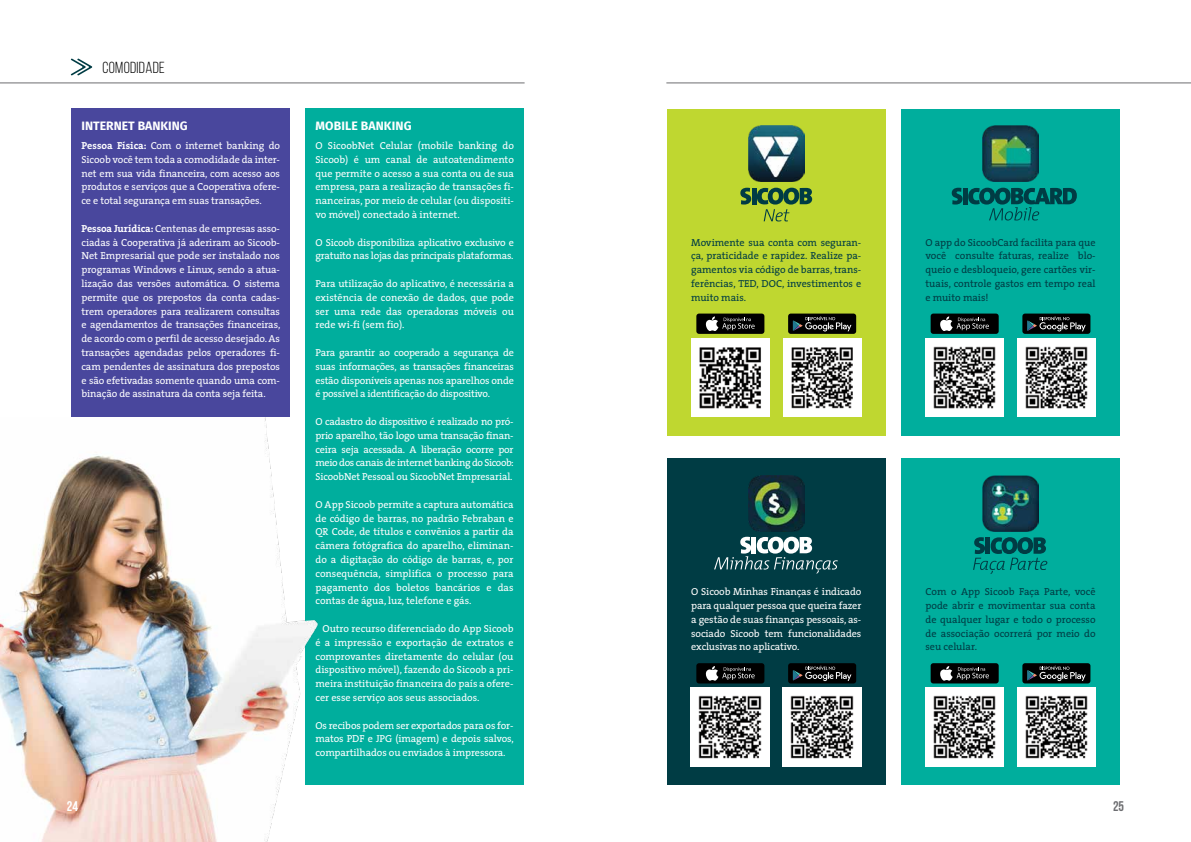
<style>
.page{position:relative;width:1191px;height:842px;background:#fff}
.page>*{position:absolute;margin:0;border:0;box-sizing:border-box;transform-origin:0 0}
.t1{font:16px "Bebas Neue";letter-spacing:.02em;color:#000}
.t2{font:700 14px "Bebas Neue";color:#fff}
.t3{font:700 14px "Bebas Neue";color:#6d6e71}
.t4{font:700 12.2px "Fira Sans";color:#fff}
.t5{font:10.2px/13.8px "The Serif";letter-spacing:-.01em;color:#fff;text-align:justify}
.t6{font:10.2px/13.8px "The Serif";color:#003c44;text-align:justify}
.s1{font-weight:700}
</style>
<div class="page">
<div style="left:71px;top:108px;width:219px;height:309px;background:#49479d"></div>
<div style="left:305px;top:108px;width:219px;height:677px;background:#00ae9d"></div>
<svg style="left:71px;top:59px;width:21px;height:16px"></svg>
<hr style="left:0;top:82px;width:524px;height:1px;background:#6d6e71">
<hr style="left:666px;top:82px;width:525px;height:1px;background:#6d6e71">
<div style="left:667px;top:109px;width:218px;height:327px;background:#bfd730"></div>
<div style="left:901px;top:109px;width:219px;height:327px;background:#00ae9d"></div>
<img style="left:748px;top:125px;width:56px;height:57px">
<img style="left:982px;top:125px;width:56px;height:57px">
<svg style="left:740px;top:188px;width:11px;height:17px"></svg>
<div style="left:751px;top:188px;width:5px;height:16px;background:#003c44"></div>
<svg style="left:757px;top:188px;width:55px;height:33px"></svg>
<div style="left:696px;top:314px;width:68px;height:20px;background:#000;border-radius:3px"></div>
<svg style="left:705px;top:316px;width:49px;height:15px"></svg>
<div style="left:930px;top:314px;width:68px;height:20px;background:#000;border-radius:3px"></div>
<svg style="left:940px;top:316px;width:49px;height:15px"></svg>
<div style="left:788px;top:314px;width:68px;height:20px;background:#000;border-radius:3px"></div>
<svg style="left:793px;top:316px;width:58px;height:15px"></svg>
<div style="left:1022px;top:314px;width:68px;height:20px;background:#000;border-radius:3px"></div>
<svg style="left:1027px;top:316px;width:58px;height:15px"></svg>
<div style="left:691px;top:338px;width:78px;height:79px;background:#fff"></div>
<img style="left:699px;top:347px;width:62px;height:62px">
<div style="left:783px;top:338px;width:78px;height:79px;background:#fff"></div>
<img style="left:791px;top:347px;width:62px;height:62px">
<svg style="left:951px;top:188px;width:11px;height:17px"></svg>
<hr style="left:963px;top:188px;width:4px;height:16px;background:#003c44">
<svg style="left:968px;top:188px;width:108px;height:32px"></svg>
<img style="left:925px;top:338px;width:78px;height:79px">
<img style="left:1017px;top:338px;width:78px;height:79px">
<div style="left:667px;top:459px;width:218px;height:326px;background:#003c44"></div>
<div style="left:901px;top:459px;width:219px;height:326px;background:#00ae9d"></div>
<img style="left:748px;top:475px;width:56px;height:56px">
<img style="left:982px;top:475px;width:56px;height:56px">
<div style="left:696px;top:663px;width:68px;height:20px;background:#000;border-radius:3px"></div>
<svg style="left:705px;top:666px;width:49px;height:15px"></svg>
<div style="left:930px;top:663px;width:68px;height:20px;background:#000;border-radius:3px"></div>
<svg style="left:940px;top:666px;width:49px;height:15px"></svg>
<div style="left:788px;top:663px;width:68px;height:20px;background:#000;border-radius:3px"></div>
<svg style="left:793px;top:666px;width:58px;height:15px"></svg>
<div style="left:1022px;top:663px;width:68px;height:20px;background:#000;border-radius:3px"></div>
<svg style="left:1027px;top:666px;width:58px;height:15px"></svg>
<img style="left:925px;top:688px;width:78px;height:78px">
<img style="left:1017px;top:688px;width:78px;height:78px">
<svg style="left:714px;top:537px;width:123px;height:37px"></svg>
<img style="left:691px;top:688px;width:78px;height:78px">
<img style="left:782px;top:688px;width:79px;height:78px">
<svg style="left:973px;top:537px;width:74px;height:37px"></svg>
<img style="left:0;top:418px;width:318px;height:424px">
<h1 class="t1" style="left:103px;top:59px;width:64px">COMODIDADE</h1>
<p class="t4" style="left:82px;top:115px;width:108px">INTERNET BANKING</p>
<p class="t5" style="left:81px;top:138px;width:200px"><span class="s1">Pessoa Física:</span> Com o internet banking do Sicoob você tem toda a comodidade da inter&shy;net em sua vida financeira, com acesso aos produtos e serviços que a Cooperativa ofere&shy;ce e total segurança em suas transações.</p>
<p class="t5" style="left:81px;top:221px;width:200px"><span class="s1">Pessoa Jurídica:</span> Centenas de empresas asso&shy;ciadas à Cooperativa já aderiram ao Sicoob-Net Empresarial que pode ser instalado nos programas Windows e Linux, sendo a atua&shy;lização das versões automática. O sistema permite que os prepostos da conta cadas&shy;trem operadores para realizarem consultas e agendamentos de transações financeiras, de acordo com o perfil de acesso desejado. As transações agendadas pelos operadores fi&shy;cam pendentes de assinatura dos prepostos e são efetivadas somente quando uma com&shy;binação de assinatura da conta seja feita.</p>
<p class="t4" style="left:315px;top:115px;width:98px">MOBILE BANKING</p>
<p class="t5" style="left:315px;top:138px;width:200px">O SicoobNet Celular (mobile banking do Sicoob) é um canal de autoatendimento que permite o acesso a sua conta ou de sua empresa, para a realização de transações fi&shy;nanceiras, por meio de celular (ou dispositi&shy;vo móvel) conectado à internet.</p>
<p class="t5" style="left:315px;top:235px;width:200px">O Sicoob disponibiliza aplicativo exclusivo e gratuito nas lojas das principais plataformas.</p>
<p class="t5" style="left:315px;top:276px;width:200px">Para utilização do aplicativo, é necessária a existência de conexão de dados, que pode ser uma rede das operadoras móveis ou rede wi-fi (sem fio).</p>
<p class="t5" style="left:315px;top:345px;width:200px">Para garantir ao cooperado a segurança de suas informações, as transações financeiras estão disponíveis apenas nos aparelhos onde é possível a identificação do dispositivo.</p>
<p class="t5" style="left:315px;top:414px;width:200px">O cadastro do dispositivo é realizado no pró&shy;prio aparelho, tão logo uma transação finan&shy;ceira seja acessada. A liberação ocorre por meio dos canais de internet banking do Sicoob:<br>SicoobNet Pessoal ou SicoobNet Empresarial.</p>
<p class="t5" style="left:315px;top:497px;width:200px">O App Sicoob permite a captura automática de código de barras, no padrão Febraban e QR Code, de títulos e convênios a partir da câmera fotógrafica do aparelho, eliminan&shy;do a digitação do código de barras, e, por consequência, simplifica o processo para pagamento dos boletos bancários e das contas de água, luz, telefone e gás.</p>
<p class="t5" style="left:315px;top:621px;width:200px;text-indent:7px">Outro recurso diferenciado do App Sicoob é a impressão e exportação de extratos e comprovantes diretamente do celular (ou dispositivo móvel), fazendo do Sicoob a pri&shy;meira instituição financeira do país a ofere&shy;cer esse serviço aos seus associados.</p>
<p class="t5" style="left:315px;top:718px;width:200px">Os recibos podem ser exportados para os for&shy;matos PDF e JPG (imagem) e depois salvos, compartilhados ou enviados à impressora.</p>
<p class="t6" style="left:691px;top:235px;width:172px">Movimente sua conta com seguran&shy;ça, praticidade e rapidez. Realize pa&shy;gamentos via código de barras, trans&shy;ferências, TED, DOC, investimentos e muito mais.</p>
<p class="t6" style="left:925px;top:235px;width:172px">O app do SicoobCard facilita para que você consulte faturas, realize blo&shy;queio e desbloqueio, gere cartões vir&shy;tuais, controle gastos em tempo real e muito mais!</p>
<p class="t5" style="left:691px;top:584px;width:172px">O Sicoob Minhas Finanças é indicado para qualquer pessoa que queira fazer a gestão de suas finanças pessoais, as&shy;sociado Sicoob tem funcionalidades exclusivas no aplicativo.</p>
<p class="t6" style="left:925px;top:584px;width:172px">Com o App Sicoob Faça Parte, você pode abrir e movimentar sua conta de qualquer lugar e todo o processo de associação ocorrerá por meio do seu celular.</p>
<h2 class="t2" style="left:67px;top:799px;width:13px">24</h2>
<h2 class="t3" style="left:1113px;top:799px;width:13px">25</h2>
</div>
